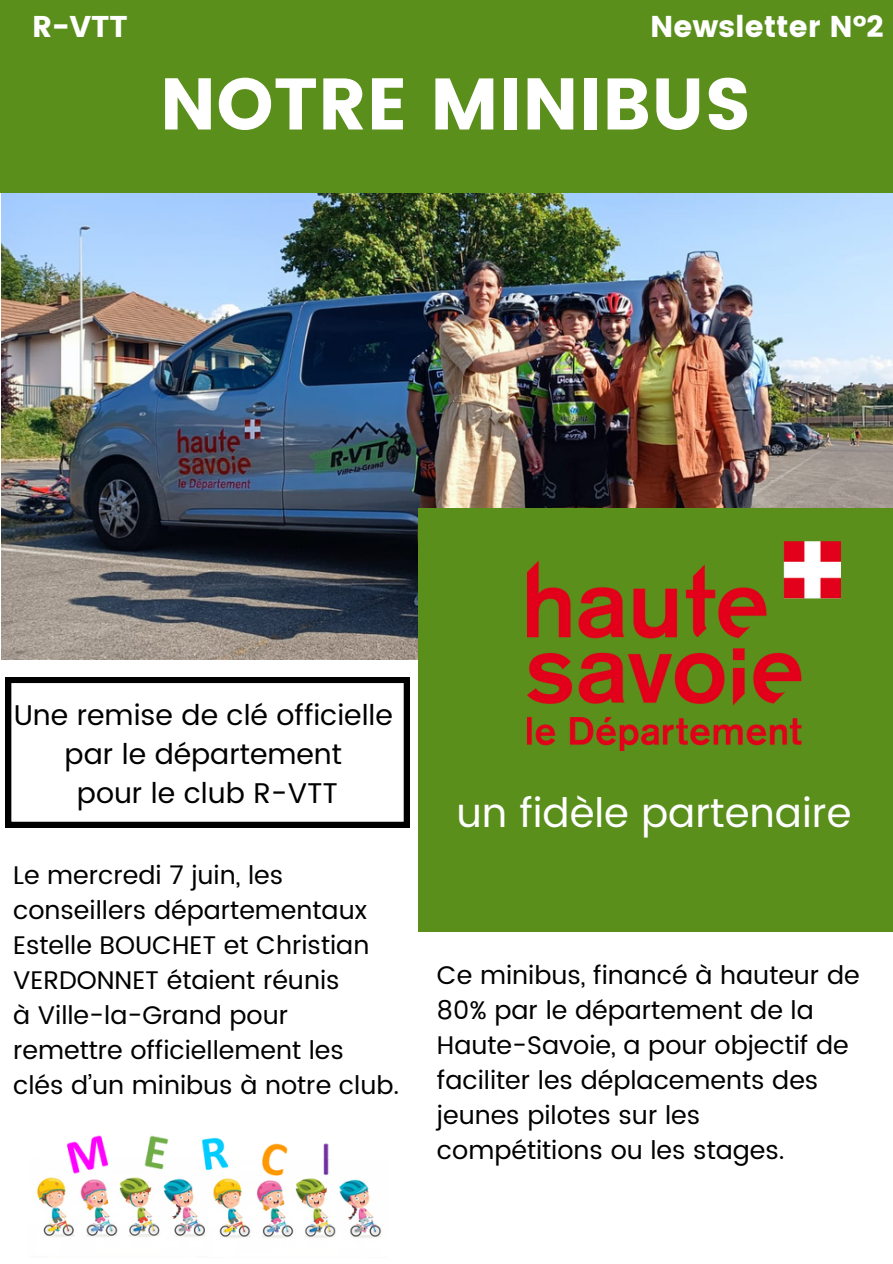
<style>
.page{position:relative;width:893px;height:1264px;background:#fff}
.page>*{position:absolute;margin:0;border:0;box-sizing:border-box;transform-origin:0 0}
.t1{font:72.75px "Poppins";color:#fff}
.t2{font:40.5px "Poppins";color:#fff}
.t3{font:30px "Poppins";color:#fff}
.t4{font:28.5px/39.3px "Poppins";color:#000;text-align:center}
.t5{font:25.5px/34.8px "Poppins";color:#000}
</style>
<div class="page">
<div style="left:0;top:0;width:892px;height:193px;background:#5a8f1c"></div>
<img style="left:1px;top:193px;width:891px;height:466px">
<div style="left:418px;top:509px;width:474px;height:423px;background:#5a8f1c"></div>
<img style="left:527px;top:541px;width:313px;height:209px">
<svg style="left:6px;top:677px;width:403px;height:150px"></svg>
<img style="left:36px;top:1135px;width:346px;height:103px">
<p class="t3" style="left:32px;top:9px;width:97px">R-VTT</p>
<p class="t3" style="left:650px;top:9px;width:235px">Newsletter N°2</p>
<p class="t1" style="left:160px;top:62px;width:593px">NOTRE MINIBUS</p>
<p class="t4" style="left:14px;top:695px;width:380px">Une remise de clé officielle par le département</p>
<p class="t4" style="left:77px;top:773px;width:263px">pour le club R-VTT</p>
<p class="t5" style="left:13px;top:858px;width:271px">Le mercredi 7 juin, les</p>
<p class="t5" style="left:13px;top:893px;width:355px">conseillers départementaux</p>
<p class="t5" style="left:13px;top:928px;width:357px">Estelle BOUCHET et Christian</p>
<p class="t5" style="left:13px;top:962px;width:328px">VERDONNET étaient réunis</p>
<p class="t5" style="left:13px;top:997px;width:387px">à Ville-la-Grand pour remettre officiellement les clés d’un minibus à notre club.</p>
<p class="t2" style="left:456px;top:789px;width:396px">un fidèle partenaire</p>
<p class="t5" style="left:437px;top:958px;width:424px">Ce minibus, financé à hauteur de<br>80% par le département de la<br>Haute-Savoie, a pour objectif de faciliter les déplacements des jeunes pilotes sur les compétitions ou les stages.</p>
</div>
